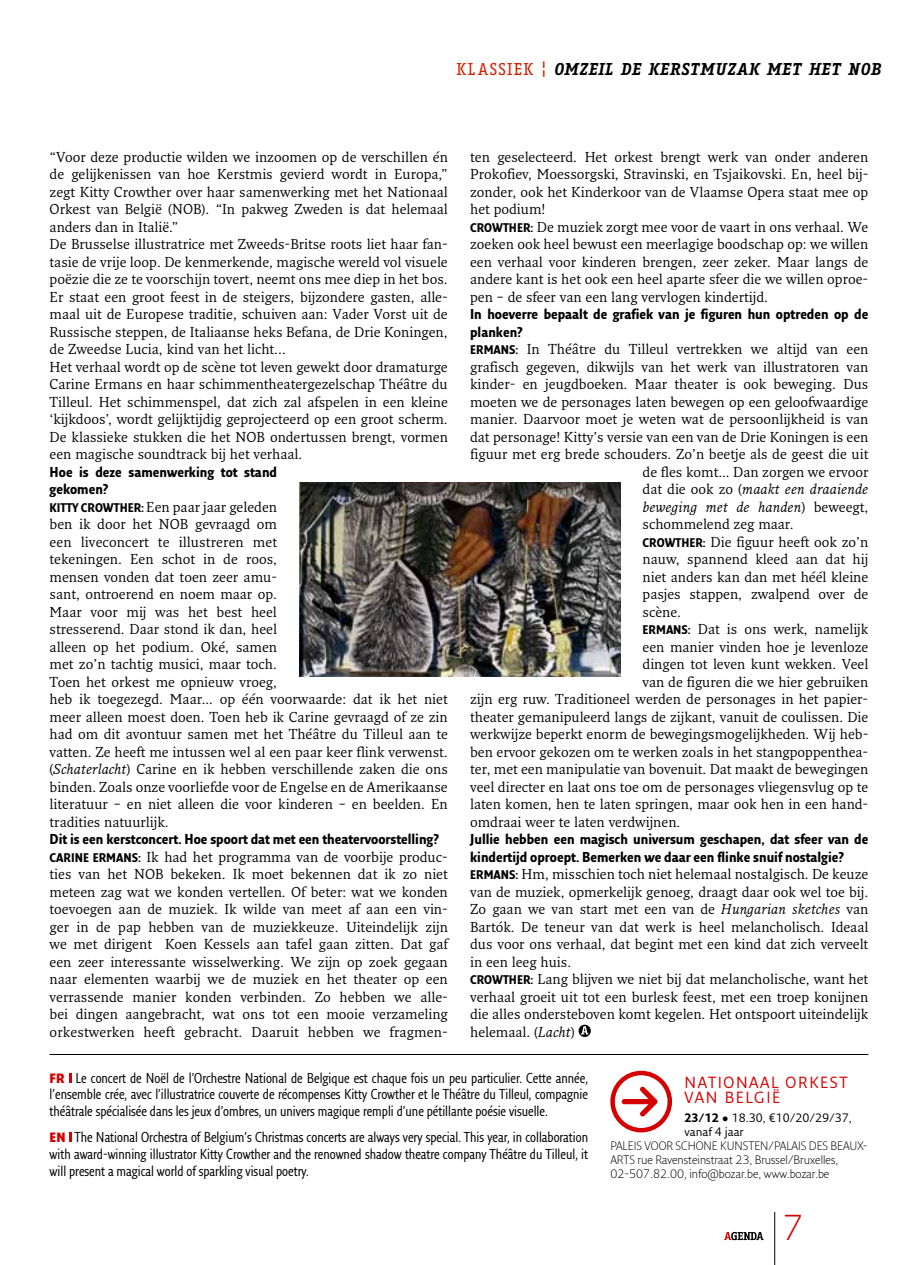
<style>
.page{position:relative;width:918px;height:1265px;background:#fff}
.page>*{position:absolute;margin:0;border:0;box-sizing:border-box;transform-origin:0 0}
.t1{font:300 35px "Fresco Sans";color:#d50000}
.t2{font:italic 700 16.62px "Fago Office Serif";letter-spacing:.04em;color:#000}
.t3{font:15.75px/15.8px "Fresco Sans";letter-spacing:.1em;color:#d50000}
.t4{font:14px/17.5px "Fresco";color:#000}
.t5{font:14px/16.6px "Fresco Sans Con";color:#000;text-align:justify}
.t6{font:700 14px "Fresco Sans Con";color:#000}
.t7{font:italic 14px "Fresco";color:#000}
.t8{font:300 11.9px "Fresco Sans";color:#000}
.t9{font:11.9px "Fresco Sans";color:#000}
.s1{font-weight:400;font-style:normal;color:#d72204}
.s2{font-family:"Fresco Sans Con";font-weight:700}
.s3{font-family:"Fresco Sans Con";font-weight:700;font-size:12.25px}
.s4{font-style:italic}
.s5{font-style:normal}
.s6{font-weight:900;font-size:13.12px;color:#d50000}
.s7{font-weight:700}
</style>
<div class="page">
<hr style="left:774px;top:1212px;width:1px;height:53px;background:#000">
<svg style="left:724px;top:1232px;width:39px;height:8px"></svg>
<svg style="left:610px;top:1071px;width:62px;height:61px"></svg>
<svg style="left:578px;top:1025px;width:13px;height:12px"></svg>
<svg style="left:69px;top:1073px;width:3px;height:9px"></svg>
<svg style="left:69px;top:1133px;width:3px;height:9px"></svg>
<img style="left:299px;top:483px;width:321px;height:193px">
<hr style="left:50px;top:1054px;width:818px;height:1px;background:#000">
<p class="t2" style="left:456px;top:59px;width:426px"><span class="s1">KLASSIEK ¦</span> OMZEIL DE KERSTMUZAK MET HET NOB</p>
<p class="t4" style="left:50px;top:148px;width:400px">“Voor deze productie wilden we inzoomen op de verschillen én de gelijkenissen van hoe Kerstmis gevierd wordt in Europa,” zegt Kitty Crowther over haar samenwerking met het Nationaal Orkest van België (NOB). “In pakweg Zweden is dat helemaal anders dan in Italië.”<br>De Brusselse illustratrice met Zweeds-Britse roots liet haar fan&shy;tasie de vrije loop. De kenmerkende, magische wereld vol visuele poëzie die ze te voorschijn tovert, neemt ons mee diep in het bos.<br>Er staat een groot feest in de steigers, bijzondere gasten, alle&shy;maal uit de Europese traditie, schuiven aan: Vader Vorst uit de Russische steppen, de Italiaanse heks Befana, de Drie Koningen, de Zweedse Lucia, kind van het licht...<br>Het verhaal wordt op de scène tot leven gewekt door dramaturge Carine Ermans en haar schimmentheatergezelschap Théâtre du Tilleul. Het schimmenspel, dat zich zal afspelen in een kleine ‘kijkdoos’, wordt gelijktijdig geprojecteerd op een groot scherm.<br>De klassieke stukken die het NOB ondertussen brengt, vormen een magische soundtrack bij het verhaal.<br><span class="s2">Hoe is deze samenwerking tot stand<br>gekomen?<br></span><span class="s3">Kitty Crowther:</span> Een paar jaar geleden<br>ben ik door het NOB gevraagd om<br>een liveconcert te illustreren met<br>tekeningen. Een schot in de roos,<br>mensen vonden dat toen zeer amu-<br>sant, ontroerend en noem maar op.<br>Maar voor mij was het best heel<br>stresserend. Daar stond ik dan, heel<br>alleen op het podium. Oké, samen<br>met zo’n tachtig musici, maar toch.<br>Toen het orkest me opnieuw vroeg,<br>heb ik toegezegd. Maar… op één voorwaarde: dat ik het niet meer alleen moest doen. Toen heb ik Carine gevraagd of ze zin had om dit avontuur samen met het Théâtre du Tilleul aan te vatten. Ze heeft me intussen wel al een paar keer flink verwenst. (<span class="s4">Schaterlacht</span>) Carine en ik hebben verschillende zaken die ons binden. Zoals onze voorliefde voor de Engelse en de Amerikaanse literatuur – en niet alleen die voor kinderen – en beelden. En tradities natuurlijk.<br><span class="s2">Dit is een kerstconcert. Hoe spoort dat met een theatervoorstelling?<br></span><span class="s3">Carine Ermans:</span> Ik had het programma van de voorbije produc&shy;ties van het NOB bekeken. Ik moet bekennen dat ik zo niet meteen zag wat we konden vertellen. Of beter: wat we konden toevoegen aan de muziek. Ik wilde van meet af aan een vin&shy;ger in de pap hebben van de muziekkeuze. Uiteindelijk zijn we met dirigent Koen Kessels aan tafel gaan zitten. Dat gaf een zeer interessante wisselwerking. We zijn op zoek gegaan naar elementen waarbij we de muziek en het theater op een verrassende manier konden verbinden. Zo hebben we alle&shy;bei dingen aangebracht, wat ons tot een mooie verzameling orkestwerken heeft gebracht. Daaruit hebben we fragmen-</p>
<p class="t4" style="left:470px;top:148px;width:400px">ten geselecteerd. Het orkest brengt werk van onder anderen</p>
<p class="t4" style="left:470px;top:165px;width:400px">Prokofiev, Moessorgski, Stravinski, en Tsjaikovski. En, heel bij-</p>
<p class="t4" style="left:470px;top:183px;width:400px">zonder, ook het Kinderkoor van de Vlaamse Opera staat mee op</p>
<p class="t4" style="left:470px;top:200px;width:77px">het podium!</p>
<p class="t4" style="left:470px;top:218px;width:400px"><span class="s3">Crowther:</span> De muziek zorgt mee voor de vaart in ons verhaal. We</p>
<p class="t4" style="left:470px;top:235px;width:400px">zoeken ook heel bewust een meerlagige boodschap op: we willen</p>
<p class="t4" style="left:470px;top:253px;width:400px">een verhaal voor kinderen brengen, zeer zeker. Maar langs de</p>
<p class="t4" style="left:470px;top:270px;width:400px">andere kant is het ook een heel aparte sfeer die we willen oproe-</p>
<p class="t4" style="left:470px;top:288px;width:299px">pen – de sfeer van een lang vervlogen kindertijd.</p>
<p class="t6" style="left:470px;top:306px;width:400px">In hoeverre bepaalt de grafiek van je figuren hun optreden op de</p>
<p class="t6" style="left:470px;top:323px;width:54px">planken?</p>
<p class="t4" style="left:470px;top:340px;width:400px"><span class="s3">Ermans:</span> In Théâtre du Tilleul vertrekken we altijd van een</p>
<p class="t4" style="left:470px;top:358px;width:400px">grafisch gegeven, dikwijls van het werk van illustratoren van</p>
<p class="t4" style="left:470px;top:375px;width:400px">kinder- en jeugdboeken. Maar theater is ook beweging. Dus</p>
<p class="t4" style="left:470px;top:393px;width:400px">moeten we de personages laten bewegen op een geloofwaardige</p>
<p class="t4" style="left:470px;top:410px;width:400px">manier. Daarvoor moet je weten wat de persoonlijkheid is van</p>
<p class="t4" style="left:470px;top:428px;width:400px">dat personage! Kitty’s versie van een van de Drie Koningen is een</p>
<p class="t4" style="left:470px;top:445px;width:400px">figuur met erg brede schouders. Zo’n beetje als de geest die uit</p>
<p class="t4" style="left:642px;top:463px;width:227px">de fles komt… Dan zorgen we ervoor</p>
<p class="t7" style="left:642px;top:481px;width:227px"><span class="s5">dat die ook zo (</span>maakt een draaiende</p>
<p class="t7" style="left:642px;top:498px;width:227px">beweging met de handen<span class="s5">) beweegt,</span></p>
<p class="t4" style="left:642px;top:515px;width:153px">schommelend zeg maar.</p>
<p class="t4" style="left:642px;top:533px;width:227px"><span class="s3">Crowther:</span> Die figuur heeft ook zo’n</p>
<p class="t4" style="left:642px;top:550px;width:227px">nauw, spannend kleed aan dat hij</p>
<p class="t4" style="left:642px;top:568px;width:227px">niet anders kan dan met héél kleine</p>
<p class="t4" style="left:642px;top:585px;width:227px">pasjes stappen, zwalpend over de</p>
<p class="t4" style="left:642px;top:603px;width:40px">scène.</p>
<p class="t4" style="left:642px;top:620px;width:227px"><span class="s3">Ermans:</span> Dat is ons werk, namelijk</p>
<p class="t4" style="left:642px;top:638px;width:227px">een manier vinden hoe je levenloze</p>
<p class="t4" style="left:642px;top:655px;width:227px">dingen tot leven kunt wekken. Veel</p>
<p class="t4" style="left:642px;top:673px;width:227px">van de figuren die we hier gebruiken</p>
<p class="t4" style="left:470px;top:690px;width:400px">zijn erg ruw. Traditioneel werden de personages in het papier-</p>
<p class="t4" style="left:470px;top:708px;width:400px">theater gemanipuleerd langs de zijkant, vanuit de coulissen. Die</p>
<p class="t4" style="left:470px;top:725px;width:400px">werkwijze beperkt enorm de bewegingsmogelijkheden. Wij heb-</p>
<p class="t4" style="left:470px;top:743px;width:400px">ben ervoor gekozen om te werken zoals in het stangpoppenthea-</p>
<p class="t4" style="left:470px;top:760px;width:400px">ter, met een manipulatie van bovenuit. Dat maakt de bewegingen</p>
<p class="t4" style="left:470px;top:778px;width:400px">veel directer en laat ons toe om de personages vliegensvlug op te</p>
<p class="t4" style="left:470px;top:795px;width:400px">laten komen, hen te laten springen, maar ook hen in een hand-</p>
<p class="t4" style="left:470px;top:813px;width:212px">omdraai weer te laten verdwijnen.</p>
<p class="t6" style="left:470px;top:831px;width:400px">Jullie hebben een magisch universum geschapen, dat sfeer van de</p>
<p class="t6" style="left:470px;top:848px;width:375px">kindertijd oproept. Bemerken we daar een flinke snuif nostalgie?</p>
<p class="t4" style="left:470px;top:865px;width:400px"><span class="s3">Ermans:</span> Hm, misschien toch niet helemaal nostalgisch. De keuze</p>
<p class="t4" style="left:470px;top:883px;width:400px">van de muziek, opmerkelijk genoeg, draagt daar ook wel toe bij.</p>
<p class="t4" style="left:470px;top:900px;width:400px">Zo gaan we van start met een van de <span class="s4">Hungarian sketches</span> van</p>
<p class="t4" style="left:470px;top:918px;width:400px">Bartók. De teneur van dat werk is heel melancholisch. Ideaal</p>
<p class="t4" style="left:470px;top:935px;width:400px">dus voor ons verhaal, dat begint met een kind dat zich verveelt</p>
<p class="t4" style="left:470px;top:953px;width:103px">in een leeg huis.</p>
<p class="t4" style="left:470px;top:970px;width:400px"><span class="s3">Crowther:</span> Lang blijven we niet bij dat melancholische, want het</p>
<p class="t4" style="left:470px;top:988px;width:400px">verhaal groeit uit tot een burlesk feest, met een troep konijnen</p>
<p class="t4" style="left:470px;top:1005px;width:400px">die alles ondersteboven komt kegelen. Het ontspoort uiteindelijk</p>
<p class="t4" style="left:470px;top:1023px;width:106px">helemaal. (<span class="s4">Lacht</span>)</p>
<p class="t5" style="left:50px;top:1069px;width:540px"><span class="s6">FR</span> Le concert de Noël de l’Orchestre National de Belgique est chaque fois un peu particulier. Cette année, l’ensemble crée, avec l’illustratrice couverte de récompenses Kitty Crowther et le Théâtre du Tilleul, compagnie théâtrale spécialisée dans les jeux d’ombres, un univers magique rempli d’une pétillante poésie visuelle.</p>
<p class="t5" style="left:50px;top:1129px;width:540px"><span class="s6">EN</span> The National Orchestra of Belgium’s Christmas concerts are always very special. This year, in collaboration with award-winning illustrator Kitty Crowther and the renowned shadow theatre company Théâtre du Tilleul, it will present a magical world of sparkling visual poetry.</p>
<p class="t3" style="left:684px;top:1074px;width:165px">NATIONAAL ORKEST<br>VAN BELGIË</p>
<p class="t9" style="left:684px;top:1111px;width:169px"><span class="s7">23/12</span> • 18.30, €10/20/29/37,</p>
<p class="t9" style="left:684px;top:1125px;width:61px">VANAF 4 JAAR</p>
<p class="t8" style="left:610px;top:1139px;width:259px">Paleis voor Schone Kunsten/Palais des Beaux-</p>
<p class="t8" style="left:610px;top:1153px;width:230px">Arts rue Ravensteinstraat 23, Brussel/Bruxelles,</p>
<p class="t8" style="left:610px;top:1167px;width:221px">02-507.82.00, info@bozar.be, www.bozar.be</p>
<p class="t1" style="left:783px;top:1206px;width:22px">7</p>
</div>
